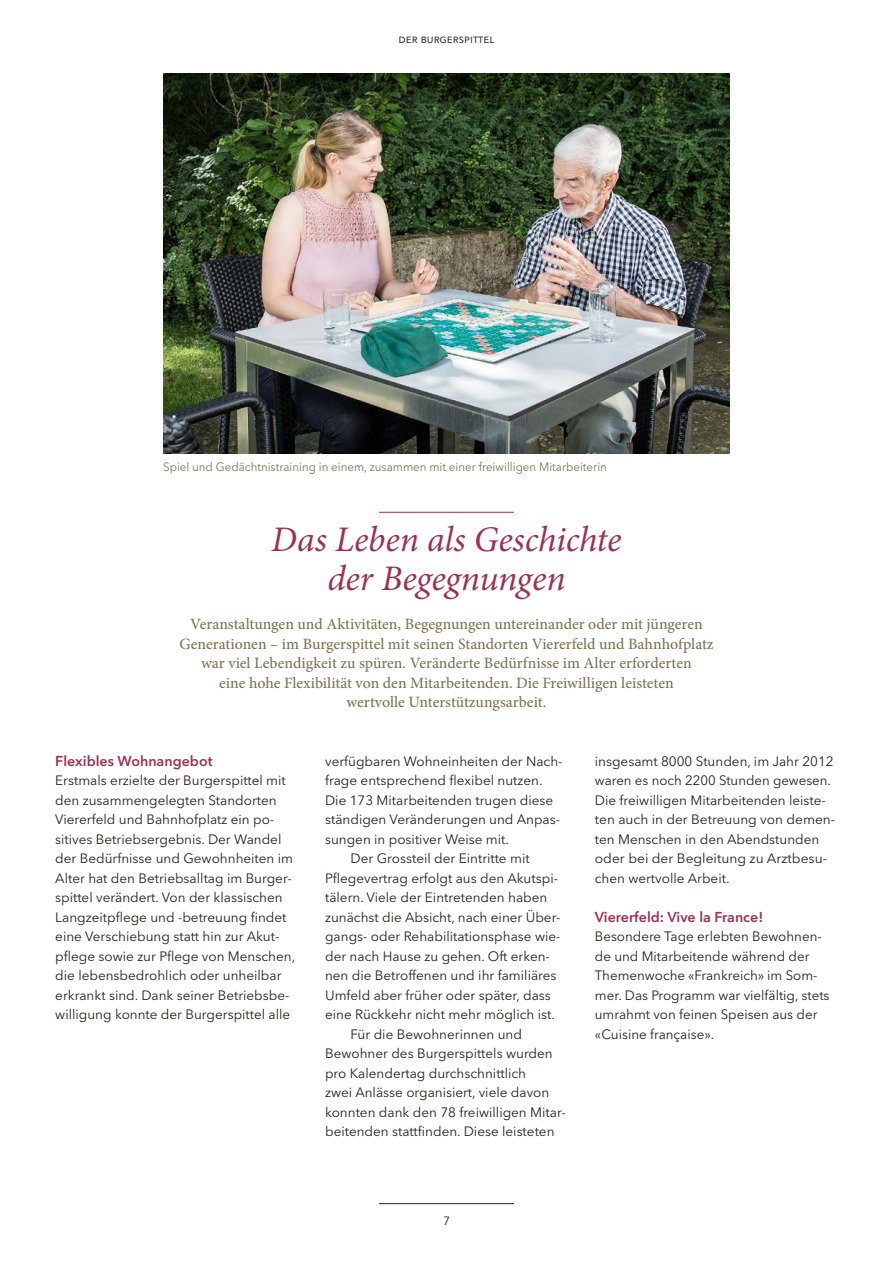
<style>
.page{position:relative;width:893px;height:1263px;background:#fff}
.page>*{position:absolute;margin:0;border:0;box-sizing:border-box;transform-origin:0 0}
.t1{font:italic 36px/39px "Minion Pro";letter-spacing:-.005em;color:#9c3250;text-align:center}
.t2{font:500 15.75px/19.5px "Minion Pro";color:#7f7455;text-align:center}
.t3{font:600 14.25px "Avenir Next LT Pro";color:#9c3250}
.t4{font:13.5px/19.5px "Avenir Next LT Pro";color:#29211a}
.t5{font:12px "Avenir Next LT Pro";color:#7f7455;scale:.96 1}
.t6{font:12px "Avenir Next LT Pro";color:#29211a}
</style>
<div class="page">
<hr style="left:379px;top:1203px;width:135px;height:1px;background:#29211a">
<hr style="left:379px;top:512px;width:135px;height:1px;background:#9c3250">
<img style="left:163px;top:74px;width:567px;height:380px">
<p class="t6" style="left:398px;top:32px;width:98px">Der Burgerspittel</p>
<p class="t5" style="left:163px;top:460px;width:464px">Spiel und Gedächtnistraining in einem, zusammen mit einer freiwilligen Mitarbeiterin</p>
<h1 class="t1" style="left:271px;top:520px;width:352px">Das Leben als Geschichte der Begegnungen</h1>
<p class="t2" style="left:179px;top:615px;width:536px">Veranstaltungen und Aktivitäten, Begegnungen untereinander oder mit jüngeren Generationen – im Burgerspittel mit seinen Standorten Viererfeld und Bahnhofplatz war viel Lebendigkeit zu spüren. Veränderte Bedürfnisse im Alter erforderten<br>eine hohe Flexibilität von den Mitarbeitenden. Die Freiwilligen leisteten<br>wertvolle Unterstützungsarbeit.</p>
<p class="t3" style="left:55px;top:752px;width:159px">Flexibles Wohnangebot</p>
<p class="t4" style="left:55px;top:771px;width:241px">Erstmals erzielte der Burgerspittel mit den zusammengelegten Standorten Viererfeld und Bahnhofplatz ein po&shy;sitives Betriebsergebnis. Der Wandel der Bedürfnisse und Gewohnheiten im Alter hat den Betriebsalltag im Burger&shy;spittel verändert. Von der klassischen Langzeitpflege und -betreuung findet eine Verschiebung statt hin zur Akut&shy;pflege sowie zur Pflege von Menschen, die lebensbedrohlich oder unheilbar erkrankt sind. Dank seiner Betriebsbe&shy;willigung konnte der Burgerspittel alle</p>
<p class="t4" style="left:325px;top:751px;width:239px">verfügbaren Wohneinheiten der Nach-</p>
<p class="t4" style="left:325px;top:771px;width:219px">frage entsprechend flexibel nutzen.</p>
<p class="t4" style="left:325px;top:790px;width:230px">Die 173 Mitarbeitenden trugen diese</p>
<p class="t4" style="left:325px;top:810px;width:236px">ständigen Veränderungen und Anpas-</p>
<p class="t4" style="left:325px;top:829px;width:185px">sungen in positiver Weise mit.</p>
<p class="t4" style="left:351px;top:849px;width:181px">Der Grossteil der Eintritte mit</p>
<p class="t4" style="left:325px;top:868px;width:234px">Pflegevertrag erfolgt aus den Akutspi-</p>
<p class="t4" style="left:325px;top:888px;width:224px">tälern. Viele der Eintretenden haben</p>
<p class="t4" style="left:325px;top:907px;width:237px">zunächst die Absicht, nach einer Über-</p>
<p class="t4" style="left:325px;top:927px;width:237px">gangs- oder Rehabilitationsphase wie-</p>
<p class="t4" style="left:325px;top:946px;width:226px">der nach Hause zu gehen. Oft erken-</p>
<p class="t4" style="left:325px;top:966px;width:233px">nen die Betroffenen und ihr familiäres</p>
<p class="t4" style="left:325px;top:985px;width:227px">Umfeld aber früher oder später, dass</p>
<p class="t4" style="left:325px;top:1005px;width:231px">eine Rückkehr nicht mehr möglich ist.</p>
<p class="t4" style="left:351px;top:1024px;width:173px">Für die Bewohnerinnen und</p>
<p class="t4" style="left:325px;top:1044px;width:229px">Bewohner des Burgerspittels wurden</p>
<p class="t4" style="left:325px;top:1063px;width:203px">pro Kalendertag durchschnittlich</p>
<p class="t4" style="left:325px;top:1083px;width:226px">zwei Anlässe organisiert, viele davon</p>
<p class="t4" style="left:325px;top:1102px;width:242px">konnten dank den 78 freiwilligen Mitar-</p>
<p class="t4" style="left:325px;top:1122px;width:231px">beitenden stattfinden. Diese leisteten</p>
<p class="t4" style="left:595px;top:751px;width:242px">insgesamt 8000 Stunden, im Jahr 2012 waren es noch 2200 Stunden gewesen.<br>Die freiwilligen Mitarbeitenden leiste&shy;ten auch in der Betreuung von demen&shy;ten Menschen in den Abendstunden oder bei der Begleitung zu Arztbesu&shy;chen wertvolle Arbeit.</p>
<p class="t3" style="left:595px;top:908px;width:170px">Viererfeld: Vive la France!</p>
<p class="t4" style="left:595px;top:927px;width:236px">Besondere Tage erlebten Bewohnen&shy;de und Mitarbeitende während der Themenwoche «Frankreich» im Som&shy;mer. Das Programm war vielfältig, stets umrahmt von feinen Speisen aus der «Cuisine française».</p>
<p class="t6" style="left:443px;top:1214px;width:8px">7</p>
</div>
